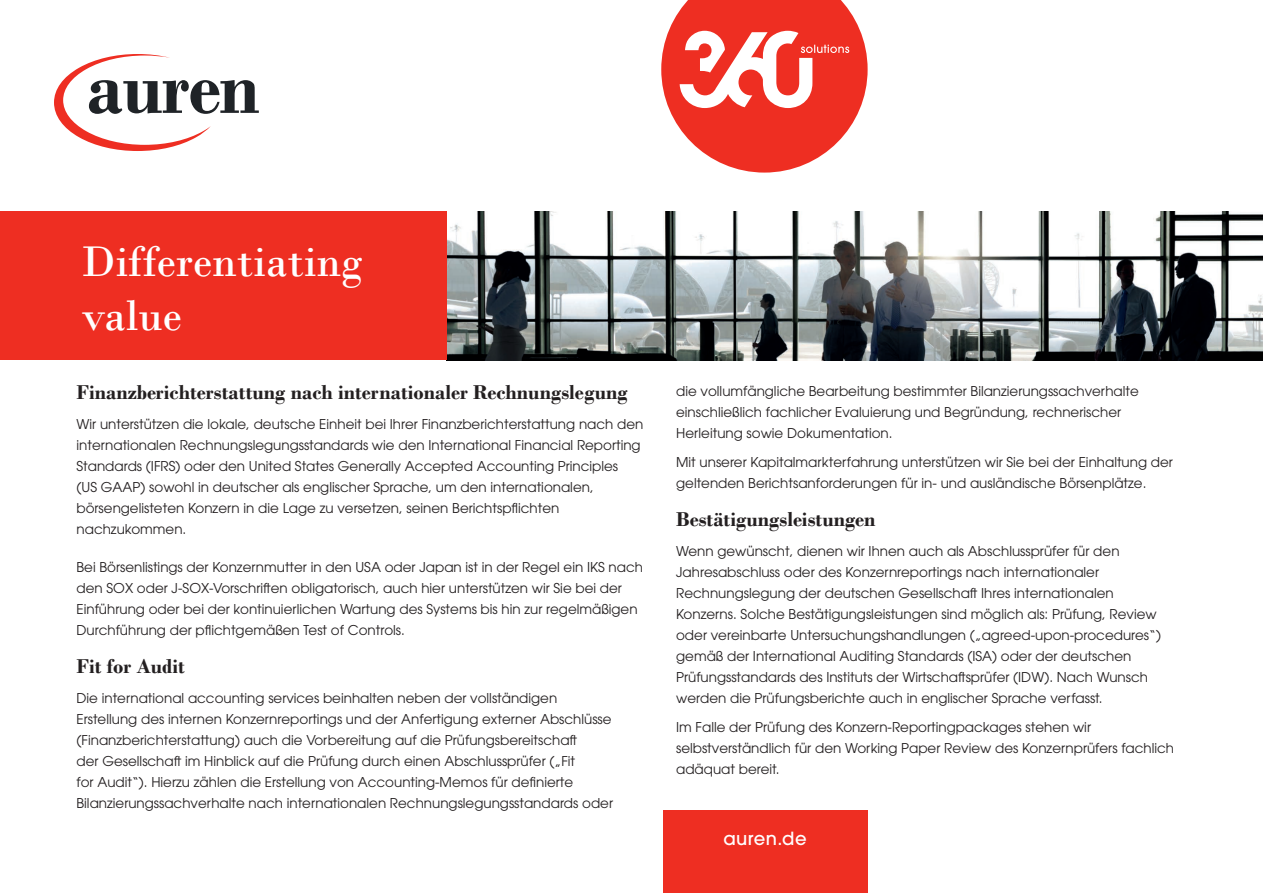
<style>
.page{position:relative;width:1263px;height:893px;background:#fff}
.page>*{position:absolute;margin:0;border:0;box-sizing:border-box;transform-origin:0 0}
.t1{font:45px/54px "Bodoni";color:#fff}
.t2{font:700 21px "Bodoni";color:#231f20}
.t3{font:500 18px "ITC Avant Garde Pro";letter-spacing:.02em;color:#fff}
.t4{font:13.5px/21px "ITC Avant Garde Pro";color:#231f20}
</style>
<div class="page">
<svg style="left:54px;top:54px;width:205px;height:97px"></svg>
<img style="left:446px;top:211px;width:817px;height:149px">
<div style="left:0;top:211px;width:446px;height:149px;background:#ee2e22"></div>
<div style="left:663px;top:810px;width:204px;height:83px;background:#ee2e22"></div>
<svg style="left:661px;top:0;width:207px;height:173px"></svg>
<h1 class="t1" style="left:81px;top:235px;width:283px">Differentiating value</h1>
<h2 class="t2" style="left:77px;top:380px;width:553px">Finanzberichterstattung nach internationaler Rechnungslegung</h2>
<p class="t4" style="left:77px;top:413px;width:568px">Wir unterstützen die lokale, deutsche Einheit bei Ihrer Finanzberichterstattung nach den internationalen Rechnungslegungsstandards wie den International Financial Reporting Standards (IFRS) oder den United States Generally Accepted Accounting Principles<br>(US GAAP) sowohl in deutscher als englischer Sprache, um den internationalen, börsengelisteten Konzern in die Lage zu versetzen, seinen Berichtspflichten nachzukommen.</p>
<p class="t4" style="left:77px;top:556px;width:568px">Bei Börsenlistings der Konzernmutter in den USA oder Japan ist in der Regel ein IKS nach den SOX oder J-SOX-Vorschriften obligatorisch, auch hier unterstützen wir Sie bei der Einführung oder bei der kontinuierlichen Wartung des Systems bis hin zur regelmäßigen Durchführung der pflichtgemäßen Test of Controls.</p>
<h2 class="t2" style="left:77px;top:654px;width:110px">Fit for Audit</h2>
<p class="t4" style="left:77px;top:687px;width:538px">Die international accounting services beinhalten neben der vollständigen Erstellung des internen Konzernreportings und der Anfertigung externer Abschlüsse (Finanzberichterstattung) auch die Vorbereitung auf die Prüfungsbereitschaft<br>der Gesellschaft im Hinblick auf die Prüfung durch einen Abschlussprüfer („Fit<br>for Audit“). Hierzu zählen die Erstellung von Accounting-Memos für definierte Bilanzierungssachverhalte nach internationalen Rechnungslegungsstandards oder</p>
<p class="t4" style="left:676px;top:380px;width:464px">die vollumfängliche Bearbeitung bestimmter Bilanzierungssachverhalte einschließlich fachlicher Evaluierung und Begründung, rechnerischer<br>Herleitung sowie Dokumentation.</p>
<p class="t4" style="left:676px;top:451px;width:498px">Mit unserer Kapitalmarkterfahrung unterstützen wir Sie bei der Einhaltung der geltenden Berichtsanforderungen für in- und ausländische Börsenplätze.</p>
<h2 class="t2" style="left:676px;top:507px;width:201px">Bestätigungsleistungen</h2>
<p class="t4" style="left:676px;top:540px;width:486px">Wenn gewünscht, dienen wir Ihnen auch als Abschlussprüfer für den Jahresabschluss oder des Konzernreportings nach internationaler Rechnungslegung der deutschen Gesellschaft Ihres internationalen Konzerns. Solche Bestätigungsleistungen sind möglich als: Prüfung, Review oder vereinbarte Untersuchungshandlungen („agreed-upon-procedures“) gemäß der International Auditing Standards (ISA) oder der deutschen Prüfungsstandards des Instituts der Wirtschaftsprüfer (IDW). Nach Wunsch werden die Prüfungsberichte auch in englischer Sprache verfasst.</p>
<p class="t4" style="left:676px;top:716px;width:499px">Im Falle der Prüfung des Konzern-Reportingpackages stehen wir selbstverständlich für den Working Paper Review des Konzernprüfers fachlich adäquat bereit.</p>
<h3 class="t3" style="left:723px;top:827px;width:85px">auren.de</h3>
</div>
